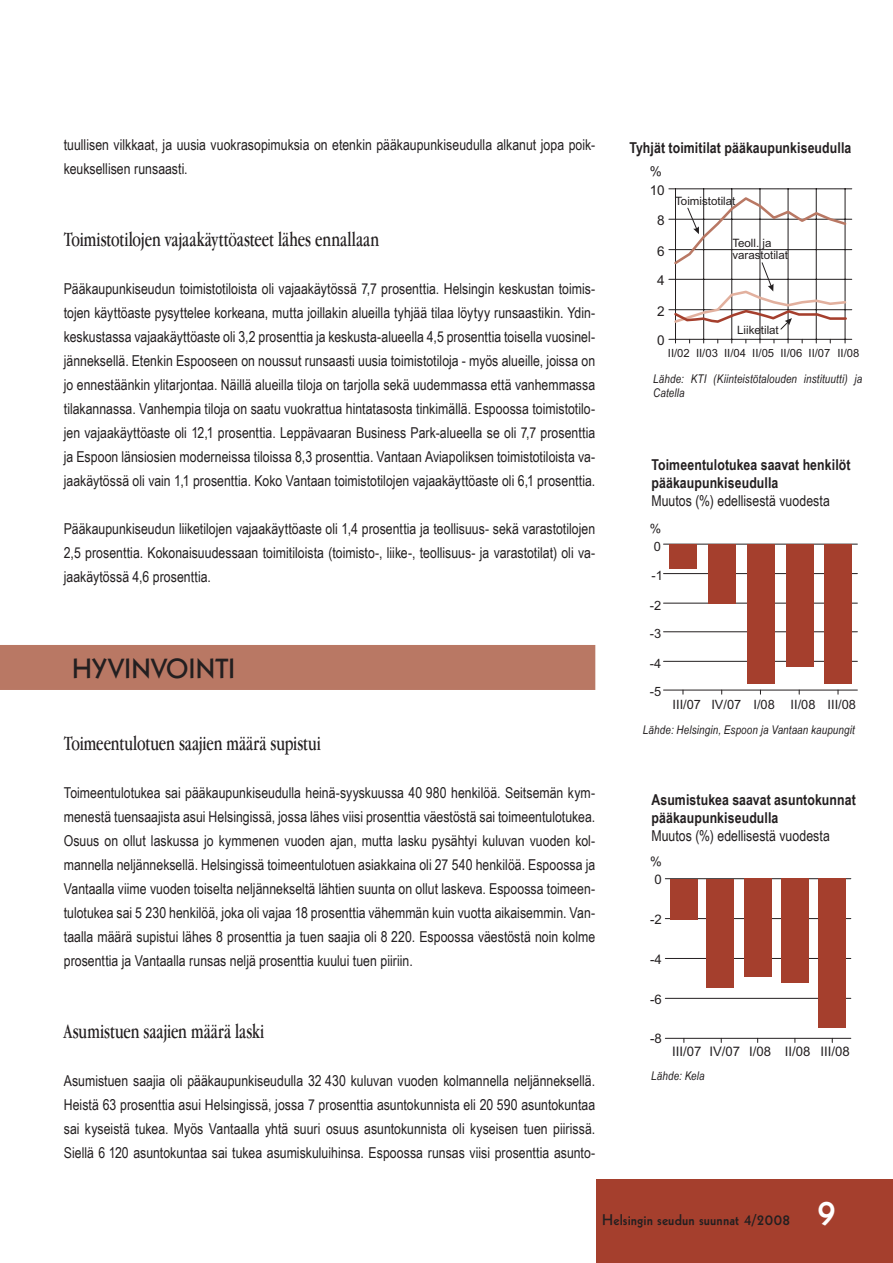
<style>
.page{position:relative;width:893px;height:1263px;background:#fff}
.page>*{position:absolute;margin:0;border:0;box-sizing:border-box;transform-origin:0 0}
.t1{font:36px "Geometric 231 BT Bold C";color:#fff}
.t2{font:27px "Geometric 231 BT Bold C";color:#231f20}
.t3{font:21px "Garamond IT Cby BT";letter-spacing:-.005em;color:#231f20;scale:.7 1}
.t4{font:15px/24px "Arial Narrow";color:#231f20;text-align:justify}
.t5{font:700 15px/18px "Arial Narrow";letter-spacing:.005em;color:#231f20}
.t6{font:15px "Geometric 231 BT Bold C";letter-spacing:.01em;color:#231f20}
.t7{font:13.5px "Arial";color:#231f20}
.t8{font:13.2px "Arial";color:#231f20}
.t9{font:12.75px "Arial";color:#231f20}
.t10{font:italic 12px/14.4px "Arial Narrow";letter-spacing:.015em;color:#231f20}
.t11{font:11.55px/12.3px "Arial";color:#231f20}
.t12{font:11.25px "Arial";color:#231f20}
</style>
<div class="page">
<div style="left:596px;top:1179px;width:297px;height:84px;background:#a53f2d"></div>
<hr style="left:675px;top:189px;width:1px;height:150px;background:#231f20">
<hr style="left:703px;top:189px;width:1px;height:150px;background:#231f20">
<hr style="left:731px;top:189px;width:1px;height:150px;background:#231f20">
<hr style="left:760px;top:189px;width:1px;height:150px;background:#231f20">
<hr style="left:788px;top:189px;width:1px;height:150px;background:#231f20">
<hr style="left:816px;top:189px;width:1px;height:150px;background:#231f20">
<hr style="left:845px;top:189px;width:1px;height:150px;background:#231f20">
<hr style="left:669px;top:339px;width:183px;height:1px;background:#231f20">
<hr style="left:669px;top:309px;width:183px;height:1px;background:#231f20">
<hr style="left:669px;top:279px;width:183px;height:1px;background:#231f20">
<hr style="left:669px;top:249px;width:183px;height:1px;background:#231f20">
<hr style="left:669px;top:219px;width:183px;height:1px;background:#231f20">
<hr style="left:669px;top:188px;width:183px;height:1px;background:#231f20">
<svg style="left:672px;top:195px;width:176px;height:135px"></svg>
<div style="left:0;top:645px;width:595px;height:45px;background:#b97864"></div>
<hr style="left:665px;top:1038px;width:186px;height:1px;background:#231f20">
<hr style="left:665px;top:998px;width:186px;height:1px;background:#231f20">
<hr style="left:665px;top:958px;width:186px;height:1px;background:#231f20">
<hr style="left:665px;top:918px;width:186px;height:1px;background:#231f20">
<hr style="left:665px;top:878px;width:186px;height:1px;background:#231f20">
<div style="left:670px;top:879px;width:27px;height:40px;background:#a53f2d"></div>
<div style="left:707px;top:879px;width:27px;height:108px;background:#a53f2d"></div>
<div style="left:744px;top:879px;width:27px;height:98px;background:#a53f2d"></div>
<div style="left:781px;top:879px;width:27px;height:104px;background:#a53f2d"></div>
<div style="left:819px;top:879px;width:27px;height:149px;background:#a53f2d"></div>
<hr style="left:663px;top:690px;width:194px;height:1px;background:#231f20">
<hr style="left:663px;top:661px;width:194px;height:1px;background:#231f20">
<hr style="left:663px;top:631px;width:194px;height:1px;background:#231f20">
<hr style="left:663px;top:603px;width:194px;height:1px;background:#231f20">
<hr style="left:663px;top:573px;width:194px;height:1px;background:#231f20">
<hr style="left:663px;top:544px;width:194px;height:1px;background:#231f20">
<div style="left:669px;top:544px;width:28px;height:24px;background:#a53f2d"></div>
<div style="left:708px;top:544px;width:28px;height:60px;background:#a53f2d"></div>
<div style="left:747px;top:544px;width:28px;height:140px;background:#a53f2d"></div>
<div style="left:786px;top:544px;width:27px;height:122px;background:#a53f2d"></div>
<div style="left:824px;top:544px;width:28px;height:140px;background:#a53f2d"></div>
<p class="t4" style="left:64px;top:133px;width:533px">tuullisen vilkkaat, ja uusia vuokrasopimuksia on etenkin pääkaupunkiseudulla alkanut jopa poik-</p>
<p class="t5" style="left:629px;top:139px;width:224px">Tyhjät toimitilat pääkaupunkiseudulla</p>
<p class="t4" style="left:64px;top:157px;width:125px">keuksellisen runsaasti.</p>
<p class="t7" style="left:650px;top:166px;width:14px">%</p>
<h3 class="t3" style="left:64px;top:227px;width:452px">Toimistotilojen vajaakäyttöasteet lähes ennallaan</h3>
<p class="t4" style="left:64px;top:277px;width:533px">Pääkaupunkiseudun toimistotiloista oli vajaakäytössä 7,7 prosenttia. Helsingin keskustan toimis&shy;tojen käyttöaste pysyttelee korkeana, mutta joillakin alueilla tyhjää tilaa löytyy runsaastikin. Ydin&shy;keskustassa vajaakäyttöaste oli 3,2 prosenttia ja keskusta-alueella 4,5 prosenttia toisella vuosinel&shy;jänneksellä. Etenkin Espooseen on noussut runsaasti uusia toimistotiloja - myös alueille, joissa on jo ennestäänkin ylitarjontaa. Näillä alueilla tiloja on tarjolla sekä uudemmassa että vanhemmassa tilakannassa. Vanhempia tiloja on saatu vuokrattua hintatasosta tinkimällä. Espoossa toimistotilo&shy;jen vajaakäyttöaste oli 12,1 prosenttia. Leppävaaran Business Park-alueella se oli 7,7 prosenttia ja Espoon länsiosien moderneissa tiloissa 8,3 prosenttia. Vantaan Aviapoliksen toimistotiloista va&shy;jaakäytössä oli vain 1,1 prosenttia. Koko Vantaan toimistotilojen vajaakäyttöaste oli 6,1 prosenttia.</p>
<p class="t4" style="left:64px;top:517px;width:533px">Pääkaupunkiseudun liiketilojen vajaakäyttöaste oli 1,4 prosenttia ja teollisuus- sekä varastotilojen 2,5 prosenttia. Kokonaisuudessaan toimitiloista (toimisto-, liike-, teollisuus- ja varastotilat) oli va&shy;jaakäytössä 4,6 prosenttia.</p>
<h2 class="t2" style="left:72px;top:651px;width:164px">HYVINVOINTI</h2>
<h3 class="t3" style="left:64px;top:731px;width:369px">Toimeentulotuen saajien määrä supistui</h3>
<p class="t4" style="left:64px;top:781px;width:533px">Toimeentulotukea sai pääkaupunkiseudulla heinä-syyskuussa 40 980 henkilöä. Seitsemän kym&shy;menestä tuensaajista asui Helsingissä, jossa lähes viisi prosenttia väestöstä sai toimeentulotukea.<br>Osuus on ollut laskussa jo kymmenen vuoden ajan, mutta lasku pysähtyi kuluvan vuoden kol&shy;mannella neljänneksellä. Helsingissä toimeentulotuen asiakkaina oli 27 540 henkilöä. Espoossa ja Vantaalla viime vuoden toiselta neljännekseltä lähtien suunta on ollut laskeva. Espoossa toimeen&shy;tulotukea sai 5 230 henkilöä, joka oli vajaa 18 prosenttia vähemmän kuin vuotta aikaisemmin. Van&shy;taalla määrä supistui lähes 8 prosenttia ja tuen saajia oli 8 220. Espoossa väestöstä noin kolme prosenttia ja Vantaalla runsas neljä prosenttia kuului tuen piiriin.</p>
<h3 class="t3" style="left:64px;top:1019px;width:288px">Asumistuen saajien määrä laski</h3>
<p class="t4" style="left:64px;top:1069px;width:533px">Asumistuen saajia oli pääkaupunkiseudulla 32 430 kuluvan vuoden kolmannella neljänneksellä.<br>Heistä 63 prosenttia asui Helsingissä, jossa 7 prosenttia asuntokunnista eli 20 590 asuntokuntaa sai kyseistä tukea. Myös Vantaalla yhtä suuri osuus asuntokunnista oli kyseisen tuen piirissä.<br>Siellä 6 120 asuntokuntaa sai tukea asumiskuluihinsa. Espoossa runsas viisi prosenttia asunto-</p>
<p class="t7" style="left:650px;top:185px;width:17px">10</p>
<p class="t7" style="left:657px;top:215px;width:9px">8</p>
<p class="t7" style="left:657px;top:246px;width:9px">6</p>
<p class="t7" style="left:657px;top:275px;width:9px">4</p>
<p class="t7" style="left:657px;top:306px;width:9px">2</p>
<p class="t7" style="left:657px;top:335px;width:9px">0</p>
<p class="t11" style="left:675px;top:196px;width:62px">Toimistotilat</p>
<p class="t11" style="left:732px;top:238px;width:57px">Teoll. ja varastotilat</p>
<p class="t11" style="left:737px;top:325px;width:43px">Liiketilat</p>
<p class="t12" style="left:668px;top:349px;width:193px">II/02 II/03 II/04 II/05 II/06 II/07 II/08</p>
<p class="t10" style="left:653px;top:372px;width:211px">Lähde: KTI (Kiinteistötalouden instituutti) ja<br>Catella</p>
<p class="t5" style="left:651px;top:456px;width:201px">Toimeentulotukea saavat henkilöt pääkaupunkiseudulla</p>
<p class="t4" style="left:651px;top:489px;width:180px">Muutos (%) edellisestä vuodesta</p>
<p class="t9" style="left:650px;top:523px;width:13px">%</p>
<p class="t9" style="left:654px;top:541px;width:9px">0</p>
<p class="t9" style="left:651px;top:571px;width:13px">-1</p>
<p class="t9" style="left:650px;top:600px;width:13px">-2</p>
<p class="t9" style="left:650px;top:629px;width:13px">-3</p>
<p class="t9" style="left:650px;top:658px;width:13px">-4</p>
<p class="t9" style="left:650px;top:687px;width:13px">-5</p>
<p class="t9" style="left:672px;top:700px;width:185px">III/07 IV/07 I/08 II/08 III/08</p>
<p class="t10" style="left:643px;top:723px;width:214px">Lähde: Helsingin, Espoon ja Vantaan kaupungit</p>
<p class="t5" style="left:651px;top:791px;width:206px">Asumistukea saavat asuntokunnat pääkaupunkiseudulla</p>
<p class="t4" style="left:651px;top:824px;width:180px">Muutos (%) edellisestä vuodesta</p>
<p class="t8" style="left:650px;top:856px;width:13px">%</p>
<p class="t8" style="left:654px;top:874px;width:9px">0</p>
<p class="t8" style="left:650px;top:914px;width:13px">-2</p>
<p class="t8" style="left:650px;top:954px;width:13px">-4</p>
<p class="t8" style="left:650px;top:994px;width:13px">-6</p>
<p class="t8" style="left:650px;top:1034px;width:13px">-8</p>
<p class="t8" style="left:672px;top:1046px;width:179px">III/07 IV/07 I/08 II/08 III/08</p>
<p class="t10" style="left:651px;top:1069px;width:55px">Lähde: Kela</p>
<p class="t6" style="left:602px;top:1210px;width:190px">Helsingin seudun suunnat 4/2008</p>
<h1 class="t1" style="left:816px;top:1189px;width:22px">9</h1>
</div>
